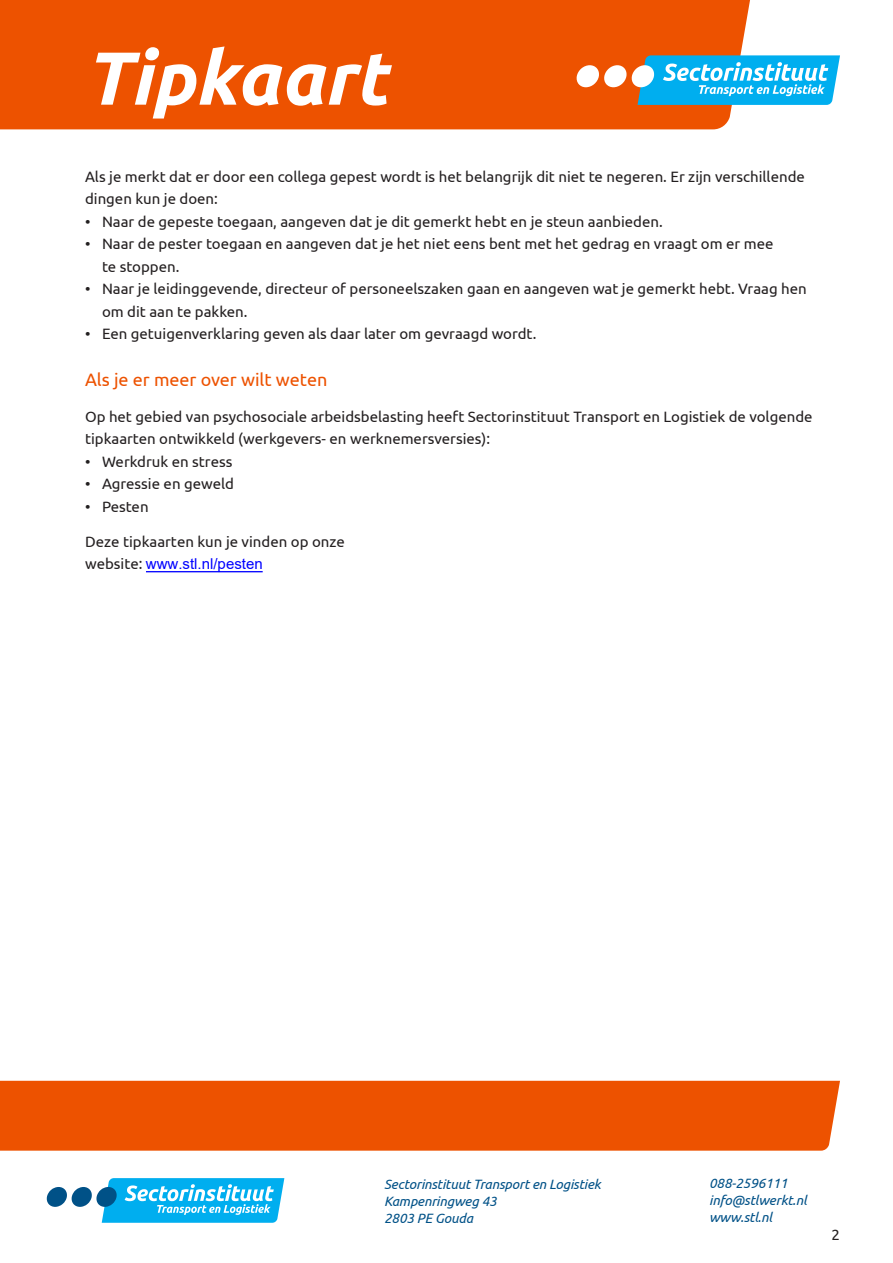
<style>
.page{position:relative;width:893px;height:1263px;background:#fff}
.page>*{position:absolute;margin:0;border:0;box-sizing:border-box;transform-origin:0 0}
.t1{font:italic 700 75px "Ubuntu";color:#fff}
.Kop_1{font:18px "Ubuntu";color:#ed5200}
.t2{font:15px/22.5px "Ubuntu";color:#231f20}
.t3{font:italic 13.5px/17.1px "Ubuntu";letter-spacing:-.01em;color:#005187}
.s1{font-family:"Arial";color:#00f}
</style>
<div class="page">
<div style="left:0;top:1081px;width:840px;height:70px;background:#ed5200"></div>
<div style="left:0;top:0;width:750px;height:129px;background:#ed5200"></div>
<svg style="left:577px;top:55px;width:263px;height:50px"></svg>
<svg style="left:47px;top:1178px;width:237px;height:45px"></svg>
<hr style="left:146px;top:571px;width:117px;height:1px;background:#00f">
<h1 class="t1" style="left:85px;top:33px;width:302px">Tipkaart</h1>
<p class="t2" style="left:85px;top:165px;width:721px">Als je merkt dat er door een collega gepest wordt is het belangrijk dit niet te negeren. Er zijn verschillende dingen kun je doen:</p>
<p class="t2" style="left:85px;top:210px;width:579px">• Naar de gepeste toegaan, aangeven dat je dit gemerkt hebt en je steun aanbieden.</p>
<p class="t2" style="left:102px;top:232px;width:673px;text-indent:-17px">• Naar de pester toegaan en aangeven dat je het niet eens bent met het gedrag en vraagt om er mee te stoppen.</p>
<p class="t2" style="left:102px;top:277px;width:706px;text-indent:-17px">• Naar je leidinggevende, directeur of personeelszaken gaan en aangeven wat je gemerkt hebt. Vraag hen om dit aan te pakken.</p>
<p class="t2" style="left:85px;top:322px;width:453px">• Een getuigenverklaring geven als daar later om gevraagd wordt.</p>
<p class="Kop_1" style="left:85px;top:369px;width:244px">Als je er meer over wilt weten</p>
<p class="t2" style="left:85px;top:405px;width:729px">Op het gebied van psychosociale arbeidsbelasting heeft Sectorinstituut Transport en Logistiek de volgende tipkaarten ontwikkeld (werkgevers- en werknemersversies):</p>
<p class="t2" style="left:85px;top:450px;width:149px">• Werkdruk en stress</p>
<p class="t2" style="left:85px;top:472px;width:151px">• Agressie en geweld</p>
<p class="t2" style="left:85px;top:495px;width:65px">• Pesten</p>
<p class="t2" style="left:85px;top:530px;width:261px;line-height:22px">Deze tipkaarten kun je vinden op onze website: <span class="s1">www.stl.nl/pesten</span></p>
<p class="t3" style="left:384px;top:1175px;width:218px">Sectorinstituut Transport en Logistiek<br>Kampenringweg 43<br>2803 PE Gouda</p>
<p class="t3" style="left:709px;top:1175px;width:99px;line-height:16.6px">088-2596111 info@stlwerkt.nl www.stl.nl</p>
<p class="t2" style="left:832px;top:1222px;width:10px">2</p>
</div>
